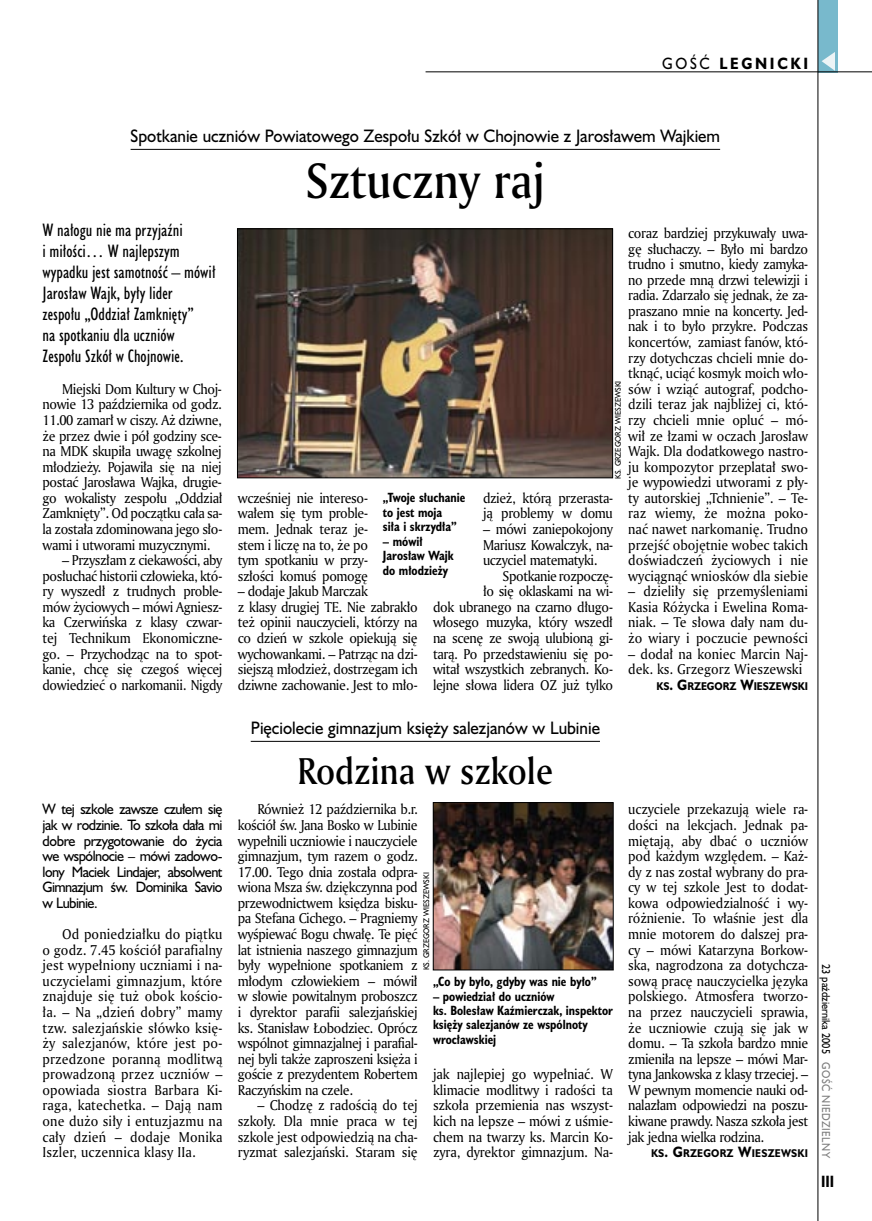
<style>
.page{position:relative;width:872px;height:1221px;background:#fff}
.page>*{position:absolute;margin:0;border:0;box-sizing:border-box;transform-origin:0 0}
._05a_tytyl_AmMd_32_pt{font:48px "Amerigo Md PL";color:#000;scale:.9 1}
._05-9_tytyl_AmMd_24_pt{font:36px "Amerigo Md PL";color:#000;scale:.9 1}
._06-4_lead_lokal_HuCn_11_pt{font:16.5px/21px "Humanst 521 Cn PL";color:#000}
._04-3_nadtytul_lokal{font:16.5px "Humanst 521 PL";color:#000;scale:.94 1}
._15b_temat_prawo{font:700 15px "Humanst 521 PL";letter-spacing:.2em;color:#000;scale:.9 1}
._17_pagina_prawa{font:700 15px "Humanst 521 Cn PL";color:#000;scale:.94 1}
._01_body_tekst{font:13.8px/15.6px "Amerigo PL";letter-spacing:-.03em;color:#000;text-align:justify;scale:.94 1}
._06-5_lead_lokal_maly_Hu_9_pt{font:13.8px/15.6px "Humanst 521 PL";letter-spacing:-.04em;color:#000;text-align:justify;scale:.94 1}
._01_body_tekst-2{font:13.8px/15.6px "Amerigo PL";color:#000;scale:.94 1}
._09_podpis_zdjecia_HuCnB{font:700 12.3px/14.4px "Humanst 521 Cn PL";color:#000;scale:.94 1}
._19_data_prawa{font:10.5px "Humanst 521 PL";color:#000;scale:.9 1}
._19a_data_prawa_GOSC{font:10.5px "Humanst 521 PL";letter-spacing:.05em;color:#7c7c7c;scale:.9 1}
._12a_autor_na_koncu_HuBd{font:700 10.35px "Humanst 521 PL";color:#000;scale:.9 1}
._01_body_tekst-3{font:700 10.35px "Humanst 521 PL";letter-spacing:.025em;color:#000;scale:.9 1}
._09a_autor_zdjecia_Hu_5_pt{font:7.5px "Humanst 521 PL";color:#000;scale:.94 1}
.s1{font-weight:400}
.s2{font-size:13.8px}
</style>
<div class="page">
<div style="left:818px;top:0;width:19px;height:72px;background:#78b9cc"></div>
<hr style="left:817px;top:0;width:1px;height:1220px;background:#000">
<svg style="left:821px;top:52px;width:14px;height:19px"></svg>
<hr style="left:425px;top:72px;width:447px;height:1px;background:#000">
<hr style="left:131px;top:149px;width:589px;height:1px;background:#000">
<img style="left:239px;top:230px;width:372px;height:246px">
<div style="left:237px;top:228px;width:376px;height:250px;border:1px solid #000"></div>
<img style="left:435px;top:804px;width:176px;height:164px">
<div style="left:433px;top:802px;width:180px;height:168px;border:1px solid #000"></div>
<hr style="left:251px;top:741px;width:349px;height:1px;background:#000">
<p class="_15b_temat_prawo" style="left:662px;top:53px;width:164px"><span class="s1">GOŚĆ</span> LEGNICKI</p>
<p class="_04-3_nadtytul_lokal" style="left:131px;top:125px;width:628px">Spotkanie uczniów Powiatowego Zespołu Szkół w Chojnowie z Jarosławem Wajkiem</p>
<p class="_05a_tytyl_AmMd_32_pt" style="left:306px;top:149px;width:267px">Sztuczny raj</p>
<p class="_06-4_lead_lokal_HuCn_11_pt" style="left:43px;top:219px;width:174px">W nałogu nie ma przyjaźni<br>i miłości… W najlepszym wypadku jest samotność – mówił<br>Jarosław Wajk, były lider<br>zespołu „Oddział Zamknięty”<br>na spotkaniu dla uczniów<br>Zespołu Szkół w Chojnowie.</p>
<p class="_01_body_tekst" style="left:43px;top:380px;width:193px;text-indent:20px">Miejski Dom Kultury w Choj&shy;nowie 13 października od godz.<br>11.00 zamarł w ciszy. Aż dziwne, że przez dwie i pół godziny sce&shy;na MDK skupiła uwagę szkolnej młodzieży. Pojawiła się na niej postać Jarosława Wajka, drugie&shy;go wokalisty zespołu „Oddział Zamknięty”. Od początku cała sa&shy;la została zdominowana jego sło&shy;wami i utworami muzycznymi.</p>
<p class="_01_body_tekst" style="left:43px;top:552px;width:193px;text-indent:20px">– Przyszłam z ciekawości, aby posłuchać historii człowieka, któ&shy;ry wyszedł z trudnych proble&shy;mów życiowych – mówi Agniesz&shy;ka Czerwińska z klasy czwar&shy;tej Technikum Ekonomiczne&shy;go. – Przychodząc na to spot&shy;kanie, chcę się czegoś więcej dowiedzieć o narkomanii. Nigdy</p>
<p class="_01_body_tekst" style="left:628px;top:225px;width:193px">coraz bardziej przykuwały uwa&shy;gę słuchaczy. – Było mi bardzo trudno i smutno, kiedy zamyka&shy;no przede mną drzwi telewizji i radia. Zdarzało się jednak, że za&shy;praszano mnie na koncerty. Jed&shy;nak i to było przykre. Podczas koncertów, zamiast fanów, któ&shy;rzy dotychczas chcieli mnie do&shy;tknąć, uciąć kosmyk moich wło&shy;sów i wziąć autograf, podcho&shy;dzili teraz jak najbliżej ci, któ&shy;rzy chcieli mnie opluć – mó&shy;wił ze łzami w oczach Jarosław Wajk. Dla dodatkowego nastro&shy;ju kompozytor przeplatał swo&shy;je wypowiedzi utworami z pły&shy;ty autorskiej „Tchnienie”. – Te&shy;raz wiemy, że można poko&shy;nać nawet narkomanię. Trudno przejść obojętnie wobec takich doświadczeń życiowych i nie wyciągnąć wniosków dla siebie</p>
<p class="_01_body_tekst" style="left:628px;top:583px;width:193px">– dzieliły się przemyśleniami Kasia Różycka i Ewelina Roma&shy;niak. – Te słowa dały nam du&shy;żo wiary i poczucie pewności</p>
<p class="_01_body_tekst-2" style="left:628px;top:645px;width:193px">– dodał na koniec Marcin Naj&shy;dek. ks. Grzegorz Wieszewski</p>
<p class="_12a_autor_na_koncu_HuBd" style="left:656px;top:678px;width:170px">KS<span class="s2">. G</span>RZEGORZ <span class="s2">W</span>IESZEWSKI</p>
<p class="_09a_autor_zdjecia_Hu_5_pt" style="left:613px;top:478px;width:106px;rotate:-90deg">KS. GRZEGORZ WIESZEWSKI</p>
<p class="_01_body_tekst" style="left:483px;top:489px;width:140px">dzież, którą przerasta&shy;ją problemy w domu</p>
<p class="_01_body_tekst" style="left:483px;top:521px;width:140px">– mówi zaniepokojony Mariusz Kowalczyk, na&shy;uczyciel matematyki.</p>
<p class="_01_body_tekst" style="left:433px;top:567px;width:193px;text-align:right">Spotkanie rozpoczę-<br>ło się oklaskami na wi-<br>dok ubranego na czarno długo&shy;włosego muzyka, który wszedł na scenę ze swoją ulubioną gi&shy;tarą. Po przedstawieniu się po&shy;witał wszystkich zebranych. Ko&shy;lejne słowa lidera OZ już tylko</p>
<p class="_01_body_tekst" style="left:238px;top:489px;width:140px">wcześniej nie intereso&shy;wałem się tym proble&shy;mem. Jednak teraz je&shy;stem i liczę na to, że po tym spotkaniu w przy&shy;szłości komuś pomogę</p>
<p class="_01_body_tekst" style="left:238px;top:583px;width:193px;text-align:left">– dodaje Jakub Marczak<br>z klasy drugiej TE. Nie zabrakło też opinii nauczycieli, którzy na co dzień w szkole opiekują się wychowankami. – Patrząc na dzi&shy;siejszą młodzież, dostrzegam ich dziwne zachowanie. Jest to mło-</p>
<p class="_09_podpis_zdjecia_HuCnB" style="left:383px;top:490px;width:89px">„Twoje słuchanie to jest moja<br>siła i skrzydła”</p>
<p class="_09_podpis_zdjecia_HuCnB" style="left:383px;top:533px;width:77px">– mówił<br>Jarosław Wajk do młodzieży</p>
<p class="_06-5_lead_lokal_maly_Hu_9_pt" style="left:43px;top:801px;width:193px">W tej szkole zawsze czułem się jak w rodzinie. To szkoła dała mi dobre przygotowanie do życia we wspólnocie – mówi zadowo&shy;lony Maciek Lindajer, absolwent Gimnazjum św. Dominika Savio w Lubinie.</p>
<p class="_01_body_tekst" style="left:43px;top:925px;width:193px;text-indent:20px">Od poniedziałku do piątku o godz. 7.45 kościół parafialny jest wypełniony uczniami i na&shy;uczycielami gimnazjum, które znajduje się tuż obok kościo&shy;ła. – Na „dzień dobry” mamy tzw. salezjańskie słówko księ&shy;ży salezjanów, które jest po&shy;przedzone poranną modlitwą prowadzoną przez uczniów – opowiada siostra Barbara Ki&shy;raga, katechetka. – Dają nam one dużo siły i entuzjazmu na cały dzień – dodaje Monika Iszler, uczennica klasy IIa.</p>
<p class="_04-3_nadtytul_lokal" style="left:251px;top:716px;width:373px">Pięciolecie gimnazjum księży salezjanów w Lubinie</p>
<p class="_05-9_tytyl_AmMd_24_pt" style="left:298px;top:746px;width:285px">Rodzina w szkole</p>
<p class="_01_body_tekst" style="left:238px;top:801px;width:193px;text-indent:20px">Również 12 października b.r. kościół św. Jana Bosko w Lubinie wypełnili uczniowie i nauczyciele gimnazjum, tym razem o godz.<br>17.00. Tego dnia została odpra&shy;wiona Msza św. dziękczynna pod przewodnictwem księdza bisku&shy;pa Stefana Cichego. – Pragniemy wyśpiewać Bogu chwałę. Te pięć lat istnienia naszego gimnazjum były wypełnione spotkaniem z młodym człowiekiem – mówił w słowie powitalnym proboszcz i dyrektor parafii salezjańskiej ks. Stanisław Łobodziec. Oprócz wspólnot gimnazjalnej i parafial&shy;nej byli także zaproszeni księża i goście z prezydentem Robertem Raczyńskim na czele.</p>
<p class="_01_body_tekst" style="left:238px;top:1097px;width:193px;text-indent:20px">– Chodzę z radością do tej szkoły. Dla mnie praca w tej szkole jest odpowiedzią na cha&shy;ryzmat salezjański. Staram się</p>
<p class="_09a_autor_zdjecia_Hu_5_pt" style="left:421px;top:970px;width:106px;rotate:-90deg">KS. GRZEGORZ WIESZEWSKI</p>
<p class="_09_podpis_zdjecia_HuCnB" style="left:433px;top:974px;width:176px">„Co by było, gdyby was nie było”</p>
<p class="_09_podpis_zdjecia_HuCnB" style="left:433px;top:988px;width:193px">– powiedział do uczniów<br>ks. Bolesław Kaźmierczak, inspektor księży salezjanów ze wspólnoty wrocławskiej</p>
<p class="_01_body_tekst" style="left:433px;top:1066px;width:193px">jak najlepiej go wypełniać. W klimacie modlitwy i radości ta szkoła przemienia nas wszyst&shy;kich na lepsze – mówi z uśmie&shy;chem na twarzy ks. Marcin Ko&shy;zyra, dyrektor gimnazjum. Na-</p>
<p class="_01_body_tekst" style="left:628px;top:801px;width:193px">uczyciele przekazują wiele ra&shy;dości na lekcjach. Jednak pa&shy;miętają, aby dbać o uczniów pod każdym względem. – Każ&shy;dy z nas został wybrany do pra&shy;cy w tej szkole Jest to dodat&shy;kowa odpowiedzialność i wy&shy;różnienie. To właśnie jest dla mnie motorem do dalszej pra&shy;cy – mówi Katarzyna Borkow&shy;ska, nagrodzona za dotychcza&shy;sową pracę nauczycielka języka polskiego. Atmosfera tworzo&shy;na przez nauczycieli sprawia, że uczniowie czują się jak w domu. – Ta szkoła bardzo mnie zmieniła na lepsze – mówi Mar&shy;tyna Jankowska z klasy trzeciej. – W pewnym momencie nauki od&shy;nalazłam odpowiedzi na poszu&shy;kiwane prawdy. Nasza szkoła jest jak jedna wielka rodzina.</p>
<p class="_01_body_tekst-3" style="left:651px;top:1146px;width:176px">KS<span class="s2">. G</span>RZEGORZ <span class="s2">W</span>IESZEWSKI</p>
<p class="_19_data_prawa" style="left:833px;top:964px;width:101px;rotate:90deg">23 października 2005</p>
<p class="_19a_data_prawa_GOSC" style="left:833px;top:1062px;width:108px;rotate:90deg">GOŚĆ NIEDZIELNY</p>
<p class="_17_pagina_prawa" style="left:821px;top:1171px;width:15px">III</p>
</div>
